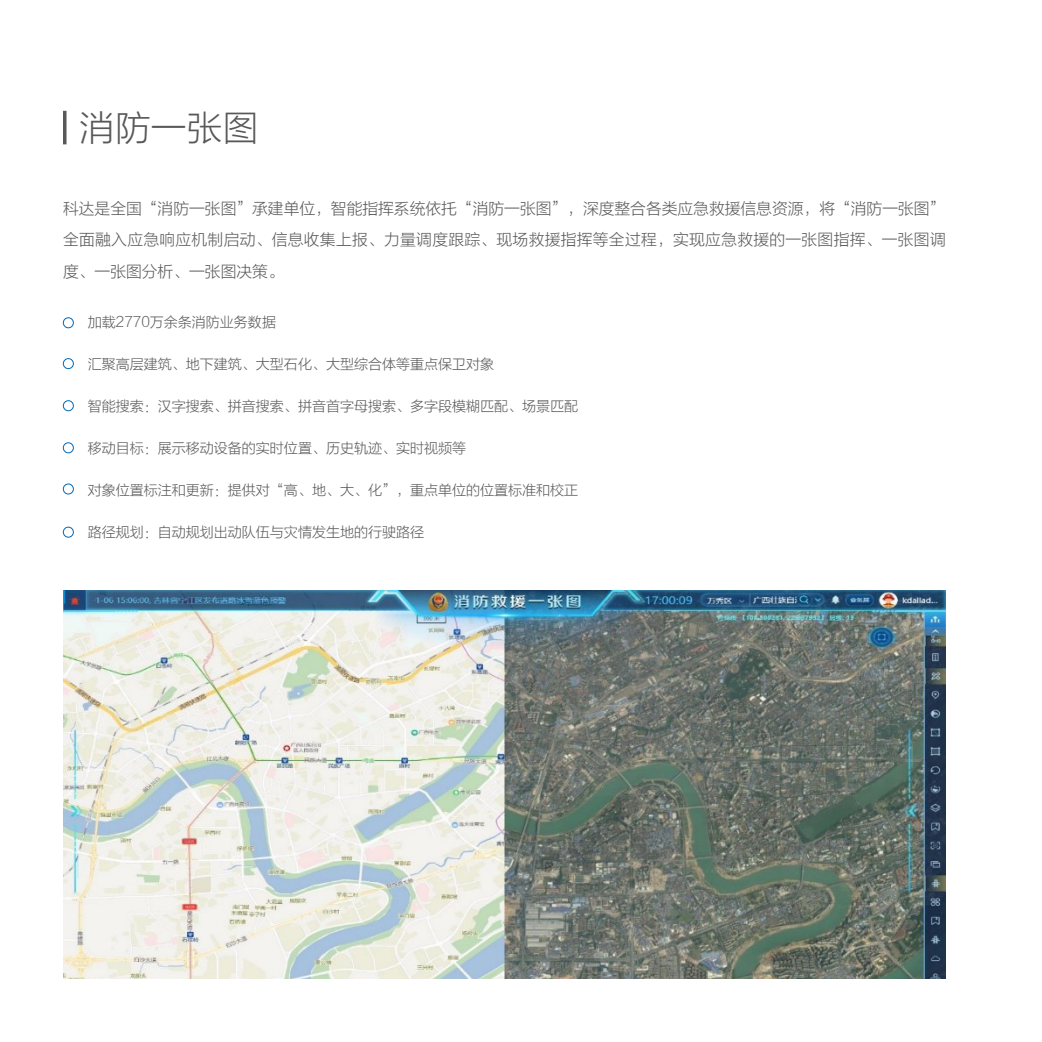
<style>
.page{position:relative;width:1042px;height:1042px;background:#fff}
.page>*{position:absolute;margin:0;border:0;box-sizing:border-box;transform-origin:0 0}
.t1{font:35px "FZLTXHJW GB1 0";letter-spacing:.025em;color:#595757}
.t2{font:15.75px/31.5px "FZLTXHJW GB1 0";letter-spacing:.02em;color:#595757;text-align:justify}
.t3{font:14px "FZLTXHJW GB1 0";color:#595757}
</style>
<div class="page">
<img style="left:63px;top:591px;width:882px;height:388px">
<hr style="left:63px;top:111px;width:3px;height:33px;background:#595757">
<div style="left:63px;top:317px;width:11px;height:11px;border:1px solid #0068b7;border-radius:50%"></div>
<div style="left:63px;top:442px;width:11px;height:11px;border:1px solid #0068b7;border-radius:50%"></div>
<div style="left:63px;top:400px;width:11px;height:11px;border:1px solid #0068b7;border-radius:50%"></div>
<div style="left:63px;top:358px;width:11px;height:11px;border:1px solid #0068b7;border-radius:50%"></div>
<div style="left:63px;top:484px;width:11px;height:10px;border:1px solid #0068b7;border-radius:50%"></div>
<div style="left:63px;top:527px;width:11px;height:10px;border:1px solid #0068b7;border-radius:50%"></div>
<h1 class="t1" style="left:80px;top:108px;width:180px">消防一张图</h1>
<p class="t2" style="left:63px;top:193px;width:884px">科达是全国“消防一张图”承建单位，智能指挥系统依托“消防一张图”，深度整合各类应急救援信息资源，将“消防一张图”全面融入应急响应机制启动、信息收集上报、力量调度跟踪、现场救援指挥等全过程，实现应急救援的一张图指挥、一张图调度、一张图分析、一张图决策。</p>
<p class="t3" style="left:88px;top:314px;width:190px">加载2770万余条消防业务数据</p>
<p class="t3" style="left:88px;top:356px;width:408px">汇聚高层建筑、地下建筑、大型石化、大型综合体等重点保卫对象</p>
<p class="t3" style="left:88px;top:398px;width:492px">智能搜索：汉字搜索、拼音搜索、拼音首字母搜索、多字段模糊匹配、场景匹配</p>
<p class="t3" style="left:88px;top:440px;width:380px">移动目标：展示移动设备的实时位置、历史轨迹、实时视频等</p>
<p class="t3" style="left:88px;top:482px;width:492px">对象位置标注和更新：提供对“高、地、大、化”，重点单位的位置标准和校正</p>
<p class="t3" style="left:88px;top:524px;width:337px">路径规划：自动规划出动队伍与灾情发生地的行驶路径</p>
</div>
